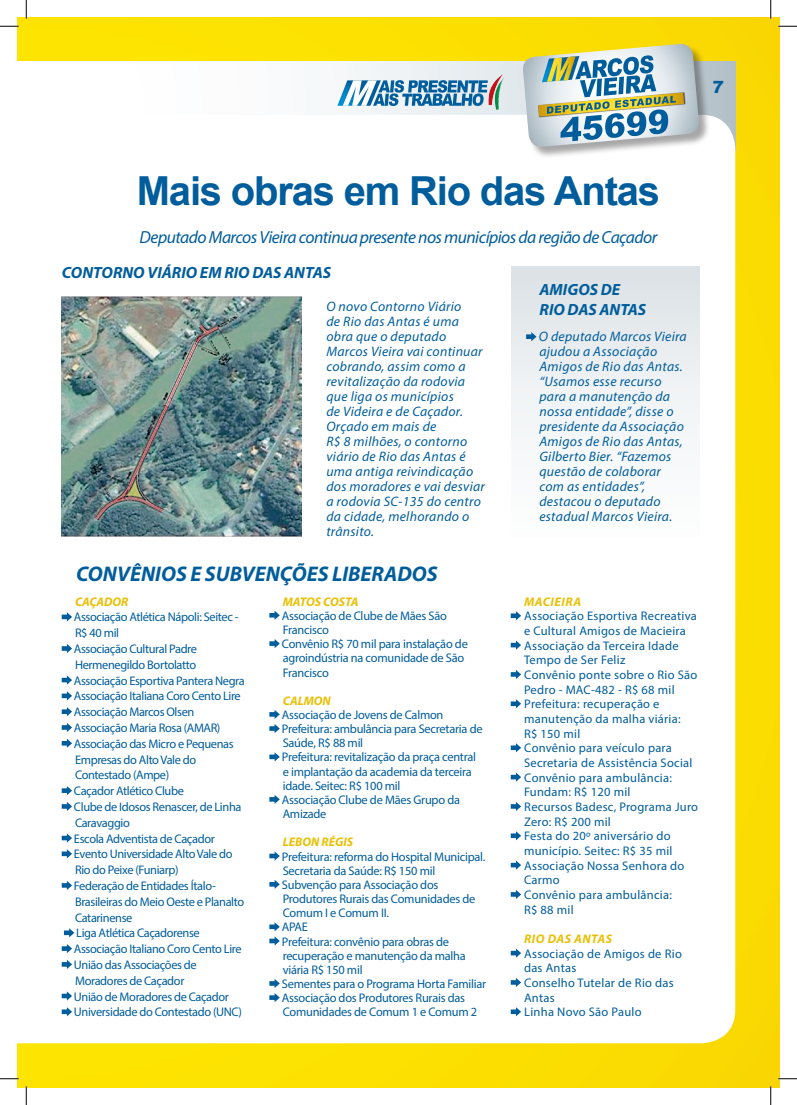
<style>
.page{position:relative;width:797px;height:1105px;background:#fff}
.page>*{position:absolute;margin:0;border:0;box-sizing:border-box;transform-origin:0 0}
.t1{font:700 40px "Arial";letter-spacing:-.03em;color:#005d9c}
.t2{font:italic 700 21.25px "Myriad Pro";color:#005d9c}
.t3{font:italic 17.5px "Myriad Pro";letter-spacing:-.03em;color:#005d9c}
.t4{font:900 16.88px "Arial";color:#005d9c}
.t5{font:italic 700 16.25px/20px "Myriad Pro";color:#005d9c}
.t6{font:italic 13.75px/15px "Myriad Pro";letter-spacing:.02em;color:#005d9c}
.t7{font:12.5px/15.8px "Myriad Pro";letter-spacing:-.02em;color:#005d9c}
.t8{font:12.5px/14.6px "Myriad Pro";letter-spacing:.02em;color:#005d9c}
.t9{font:italic 700 12.5px "Myriad Pro";color:#e9c005}
.t10{font:italic 700 12.5px "Myriad Pro";letter-spacing:.04em;color:#e9c005}
</style>
<div class="page">
<div style="left:17px;top:17px;width:762px;height:1070px;background:#fbde01"></div>
<svg style="left:17px;top:62px;width:718px;height:53px;background:#f4f6f8"></svg>
<div style="left:17px;top:115px;width:718px;height:928px;background:#fff"></div>
<div style="left:523px;top:45px;width:187px;height:114px;background:#231f20;opacity:.4"></div>
<svg style="left:522px;top:44px;width:177px;height:104px;background:#acbfb1"></svg>
<svg style="left:337px;top:73px;width:168px;height:38px;background:#9dbed3"></svg>
<svg style="left:511px;top:266px;width:188px;height:270px;background:#eef1f3"></svg>
<svg style="left:269px;top:611px;width:11px;height:9px"></svg>
<svg style="left:269px;top:639px;width:11px;height:9px"></svg>
<svg style="left:269px;top:710px;width:11px;height:23px"></svg>
<svg style="left:269px;top:752px;width:11px;height:9px"></svg>
<svg style="left:269px;top:795px;width:11px;height:9px"></svg>
<svg style="left:269px;top:851px;width:11px;height:9px"></svg>
<svg style="left:269px;top:880px;width:11px;height:9px"></svg>
<svg style="left:269px;top:922px;width:11px;height:23px"></svg>
<svg style="left:269px;top:979px;width:11px;height:23px"></svg>
<svg style="left:511px;top:611px;width:10px;height:9px"></svg>
<svg style="left:511px;top:640px;width:10px;height:10px"></svg>
<svg style="left:511px;top:670px;width:10px;height:9px"></svg>
<svg style="left:511px;top:699px;width:10px;height:9px"></svg>
<svg style="left:511px;top:743px;width:10px;height:9px"></svg>
<svg style="left:511px;top:772px;width:10px;height:10px"></svg>
<svg style="left:511px;top:802px;width:10px;height:9px"></svg>
<svg style="left:511px;top:831px;width:10px;height:9px"></svg>
<svg style="left:511px;top:860px;width:10px;height:10px"></svg>
<svg style="left:511px;top:890px;width:10px;height:9px"></svg>
<svg style="left:511px;top:948px;width:10px;height:10px"></svg>
<svg style="left:511px;top:978px;width:10px;height:9px"></svg>
<svg style="left:511px;top:1007px;width:10px;height:9px"></svg>
<svg style="left:62px;top:612px;width:10px;height:9px"></svg>
<svg style="left:62px;top:644px;width:10px;height:9px"></svg>
<svg style="left:62px;top:675px;width:10px;height:10px"></svg>
<svg style="left:62px;top:691px;width:10px;height:9px"></svg>
<svg style="left:62px;top:707px;width:10px;height:9px"></svg>
<svg style="left:62px;top:723px;width:10px;height:9px"></svg>
<svg style="left:62px;top:739px;width:10px;height:9px"></svg>
<svg style="left:62px;top:786px;width:10px;height:9px"></svg>
<svg style="left:62px;top:802px;width:10px;height:9px"></svg>
<svg style="left:62px;top:833px;width:10px;height:10px"></svg>
<svg style="left:62px;top:849px;width:10px;height:9px"></svg>
<svg style="left:62px;top:881px;width:10px;height:9px"></svg>
<svg style="left:64px;top:928px;width:10px;height:9px"></svg>
<svg style="left:62px;top:944px;width:10px;height:9px"></svg>
<svg style="left:62px;top:960px;width:10px;height:9px"></svg>
<svg style="left:62px;top:991px;width:10px;height:9px"></svg>
<svg style="left:62px;top:1007px;width:10px;height:9px"></svg>
<img style="left:62px;top:296px;width:239px;height:240px">
<svg style="left:526px;top:332px;width:10px;height:9px"></svg>
<svg style="left:0;top:25px;width:19px;height:2px"></svg>
<svg style="left:778px;top:25px;width:19px;height:2px"></svg>
<svg style="left:0;top:1078px;width:19px;height:1px"></svg>
<svg style="left:778px;top:1078px;width:19px;height:1px"></svg>
<svg style="left:25px;top:0;width:2px;height:19px"></svg>
<svg style="left:25px;top:1086px;width:2px;height:19px"></svg>
<svg style="left:770px;top:0;width:1px;height:19px"></svg>
<svg style="left:770px;top:1086px;width:1px;height:19px"></svg>
<h3 class="t4" style="left:712px;top:74px;width:15px">7</h3>
<h1 class="t1" style="left:137px;top:165px;width:525px">Mais obras em Rio das Antas</h1>
<h3 class="t3" style="left:140px;top:226px;width:519px">Deputado Marcos Vieira continua presente nos municípios da região de Caçador</h3>
<h3 class="t5" style="left:62px;top:262px;width:271px">CONTORNO VIÁRIO EM RIO DAS ANTAS</h3>
<p class="t6" style="left:326px;top:299px;width:160px">O novo Contorno Viário<br>de Rio das Antas é uma obra que o deputado<br>Marcos Vieira vai continuar cobrando, assim como a revitalização da rodovia que liga os municípios<br>de Videira e de Caçador.<br>Orçado em mais de<br>R$ 8 milhões, o contorno viário de Rio das Antas é uma antiga reivindicação dos moradores e vai desviar a rodovia SC-135 do centro da cidade, melhorando o trânsito.</p>
<h2 class="t2" style="left:76px;top:560px;width:363px">CONVÊNIOS E SUBVENÇÕES LIBERADOS</h2>
<p class="t9" style="left:75px;top:593px;width:55px">CAÇADOR</p>
<p class="t7" style="left:74px;top:609px;width:172px">Associação Atlética Nápoli: Seitec -<br>R$ 40 mil<br>Associação Cultural Padre<br>Hermenegildo Bortolatto<br>Associação Esportiva Pantera Negra<br>Associação Italiana Coro Cento Lire<br>Associação Marcos Olsen<br>Associação Maria Rosa (AMAR)<br>Associação das Micro e Pequenas<br>Empresas do Alto Vale do<br>Contestado (Ampe)<br>Caçador Atlético Clube<br>Clube de Idosos Renascer, de Linha<br>Caravaggio<br>Escola Adventista de Caçador<br>Evento Universidade Alto Vale do<br>Rio do Peixe (Funiarp)<br>Federação de Entidades Ítalo-<br>Brasileiras do Meio Oeste e Planalto<br>Catarinense<br>Liga Atlética Caçadorense<br>Associação Italiano Coro Cento Lire<br>União das Associações de<br>Moradores de Caçador<br>União de Moradores de Caçador<br>Universidade do Contestado (UNC)</p>
<p class="t9" style="left:283px;top:593px;width:77px">MATOS COSTA</p>
<p class="t7" style="left:282px;top:608px;width:187px;line-height:14.1px">Associação de Clube de Mães São<br>Francisco<br>Convênio R$ 70 mil para instalação de agroindústria na comunidade de São<br>Francisco</p>
<p class="t9" style="left:283px;top:692px;width:50px">CALMON</p>
<p class="t7" style="left:282px;top:707px;width:202px;line-height:14.1px">Associação de Jovens de Calmon<br>Prefeitura: ambulância para Secretaria de<br>Saúde, R$ 88 mil<br>Prefeitura: revitalização da praça central e implantação da academia da terceira idade. Seitec: R$ 100 mil<br>Associação Clube de Mães Grupo da<br>Amizade</p>
<p class="t9" style="left:283px;top:834px;width:72px">LEBON RÉGIS</p>
<p class="t7" style="left:282px;top:849px;width:206px;line-height:14.1px">Prefeitura: reforma do Hospital Municipal.<br>Secretaria da Saúde: R$ 150 mil<br>Subvenção para Associação dos<br>Produtores Rurais das Comunidades de<br>Comum I e Comum II.<br>APAE<br>Prefeitura: convênio para obras de recuperação e manutenção da malha viária R$ 150 mil<br>Sementes para o Programa Horta Familiar<br>Associação dos Produtores Rurais das<br>Comunidades de Comum 1 e Comum 2</p>
<h3 class="t5" style="left:539px;top:279px;width:108px">AMIGOS DE<br>RIO DAS ANTAS</h3>
<p class="t6" style="left:539px;top:329px;width:149px">O deputado Marcos Vieira ajudou a Associação<br>Amigos de Rio das Antas. “Usamos esse recurso para a manutenção da nossa entidade”, disse o presidente da Associação<br>Amigos de Rio das Antas,<br>Gilberto Bier. “Fazemos questão de colaborar com as entidades”, destacou o deputado estadual Marcos Vieira.</p>
<p class="t10" style="left:524px;top:593px;width:58px">MACIEIRA</p>
<p class="t8" style="left:524px;top:609px;width:175px">Associação Esportiva Recreativa e Cultural Amigos de Macieira<br>Associação da Terceira Idade<br>Tempo de Ser Feliz<br>Convênio ponte sobre o Rio São<br>Pedro - MAC-482 - R$ 68 mil<br>Prefeitura: recuperação e manutenção da malha viária:<br>R$ 150 mil<br>Convênio para veículo para<br>Secretaria de Assistência Social<br>Convênio para ambulância:<br>Fundam: R$ 120 mil<br>Recursos Badesc, Programa Juro<br>Zero: R$ 200 mil<br>Festa do 20º aniversário do município. Seitec: R$ 35 mil<br>Associação Nossa Senhora do<br>Carmo<br>Convênio para ambulância:<br>R$ 88 mil</p>
<p class="t10" style="left:524px;top:931px;width:90px">RIO DAS ANTAS</p>
<p class="t8" style="left:524px;top:946px;width:159px">Associação de Amigos de Rio das Antas<br>Conselho Tutelar de Rio das<br>Antas<br>Linha Novo São Paulo</p>
</div>
